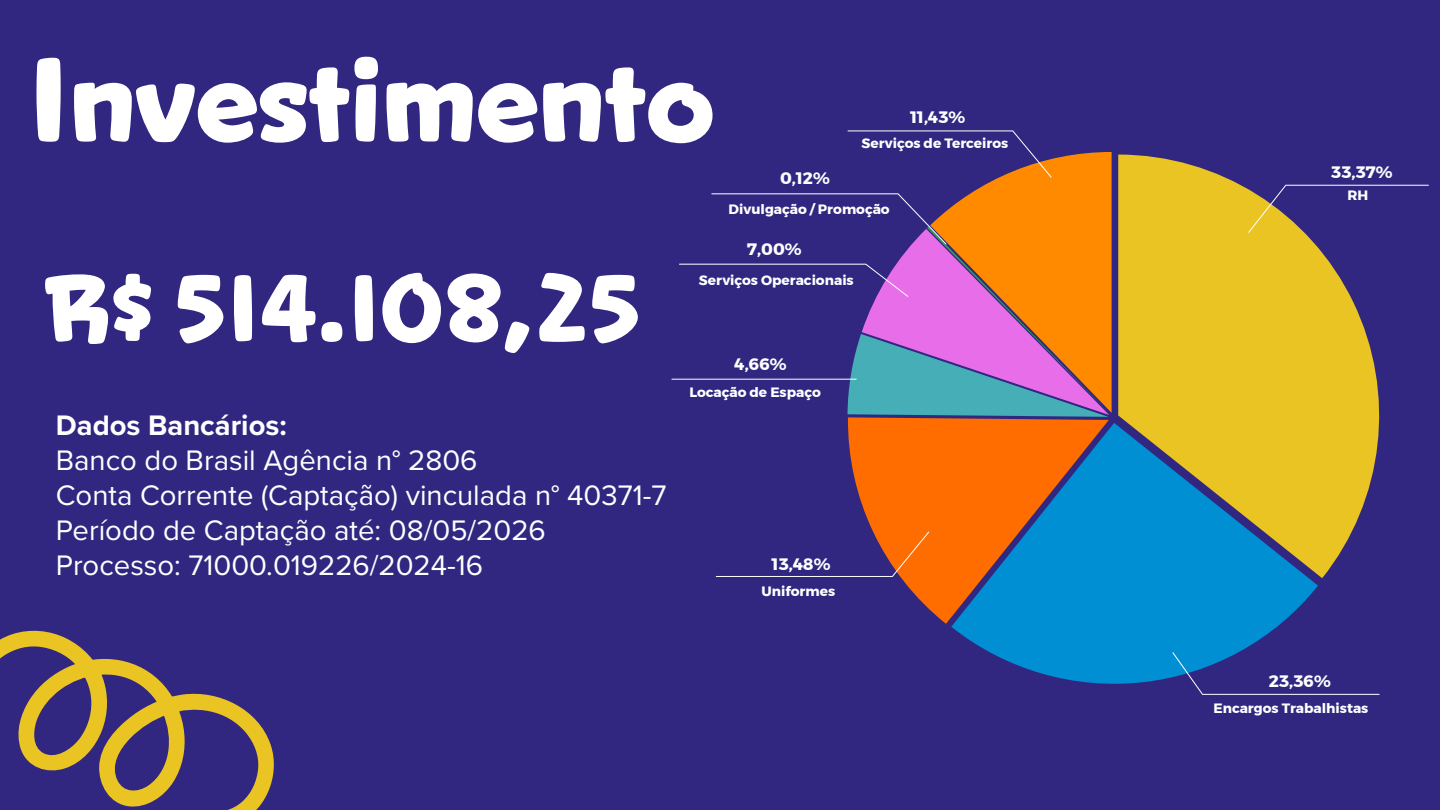
<style>
.page{position:relative;width:1440px;height:810px;background:#312780}
.page>*{position:absolute;margin:0;border:0;box-sizing:border-box;transform-origin:0 0}
.t1{font:700 116.62px "Snicker";color:#fff}
.t2{font:700 93.75px "Snicker";color:#fff}
.t3{font:29.25px/35.1px "Proxima Nova";color:#fff}
.t4{font:700 29.25px "Proxima Nova";color:#fff}
.t5{font:700 16.5px "Montserrat";color:#fff}
.t6{font:700 13.5px "Montserrat";color:#fff}
</style>
<div class="page">
<svg style="left:1118px;top:155px;width:262px;height:423px;fill:#eac423"></svg>
<svg style="left:971px;top:152px;width:141px;height:261px;background:#e87f0d"></svg>
<svg style="left:848px;top:417px;width:261px;height:207px;fill:#ff6d01"></svg>
<svg style="left:951px;top:423px;width:367px;height:261px;background:#54878b"></svg>
<svg style="left:1248px;top:184px;width:181px;height:49px"></svg>
<svg style="left:847px;top:130px;width:205px;height:48px"></svg>
<svg style="left:1172px;top:652px;width:208px;height:43px"></svg>
<svg style="left:716px;top:531px;width:214px;height:46px"></svg>
<svg style="left:679px;top:193px;width:431px;height:224px"></svg>
<hr style="left:672px;top:379px;width:184px;height:1px;background:#fff">
<svg style="left:0;top:630px;width:274px;height:180px"></svg>
<h1 class="t1" style="left:28px;top:25px;width:688px">Investimento</h1>
<p class="t5" style="left:910px;top:104px;width:56px">11,43%</p>
<p class="t6" style="left:861px;top:132px;width:148px">Serviços de Terceiros</p>
<p class="t5" style="left:780px;top:165px;width:51px">0,12%</p>
<p class="t6" style="left:729px;top:198px;width:163px">Divulgação / Promoção</p>
<h2 class="t2" style="left:45px;top:248px;width:597px">R$ 514.108,25</h2>
<p class="t4" style="left:56px;top:403px;width:232px">Dados Bancários:</p>
<p class="t3" style="left:56px;top:441px;width:612px">Banco do Brasil Agência n° 2806<br>Conta Corrente (Captação) vinculada n° 40371-7<br>Período de Captação até: 08/05/2026<br>Processo: 71000.019226/2024-16</p>
<p class="t5" style="left:747px;top:236px;width:56px">7,00%</p>
<p class="t6" style="left:699px;top:269px;width:156px">Serviços Operacionais</p>
<p class="t5" style="left:734px;top:351px;width:54px">4,66%</p>
<p class="t6" style="left:689px;top:381px;width:133px">Locação de Espaço</p>
<p class="t5" style="left:772px;top:551px;width:60px">13,48%</p>
<p class="t6" style="left:762px;top:580px;width:75px">Uniformes</p>
<p class="t5" style="left:1331px;top:159px;width:63px">33,37%</p>
<p class="t6" style="left:1348px;top:184px;width:22px">RH</p>
<p class="t5" style="left:1269px;top:668px;width:63px">23,36%</p>
<p class="t6" style="left:1214px;top:698px;width:156px">Encargos Trabalhistas</p>
</div>
